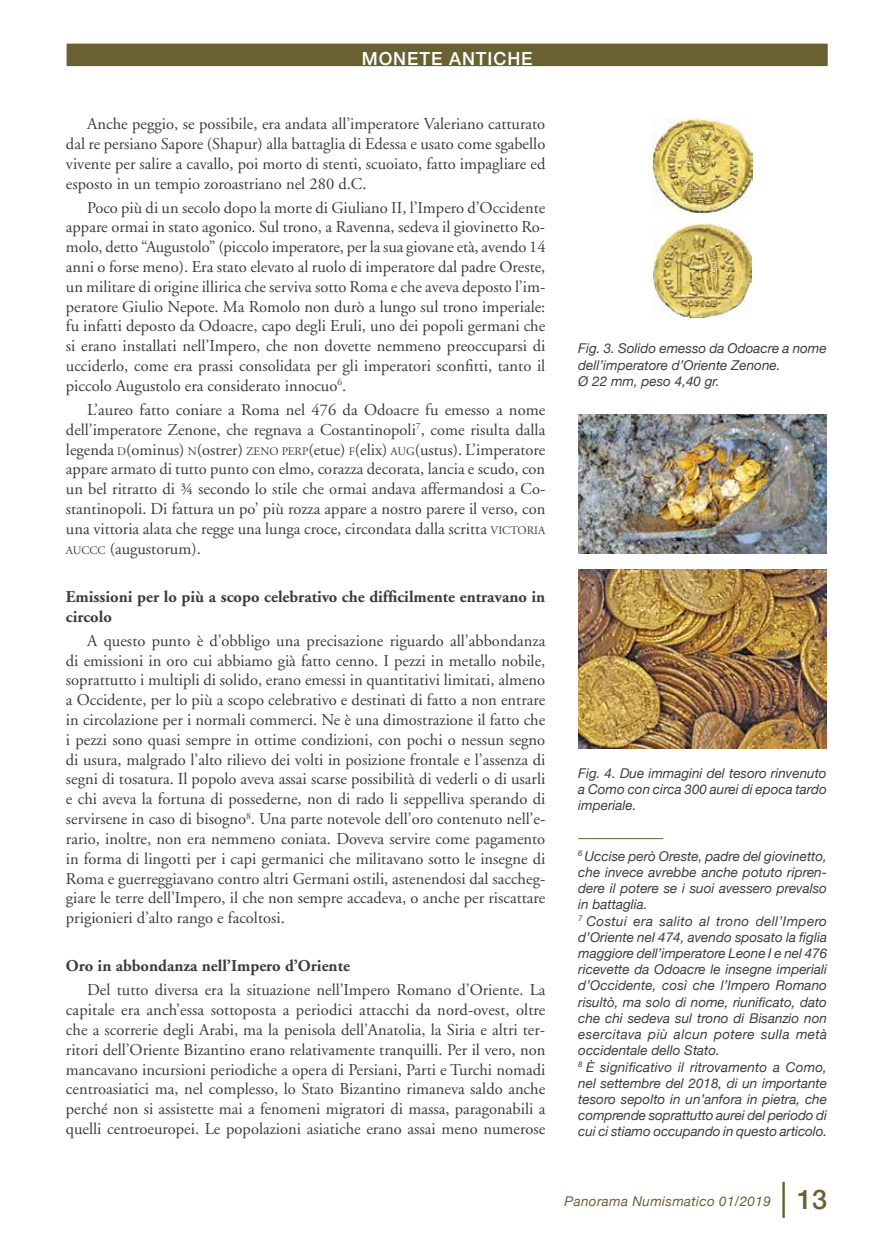
<style>
.page{position:relative;width:893px;height:1234px;background:#fff}
.page>*{position:absolute;margin:0;border:0;box-sizing:border-box;transform-origin:0 0}
.t1{font:italic 36px "Helvetica Neue";color:#6a6132}
.t2{font:500 27px "Helvetica Neue";color:#6a6132}
.t3{font:500 18px "Helvetica Neue";letter-spacing:.05em;color:#fff}
.t4{font:16.5px/19.8px "Adobe Garamond";color:#3c3c3b;text-align:justify}
.t5{font:700 16.5px/19.8px "Adobe Garamond";color:#3c3c3b}
.t6{font:italic 13.5px/16.2px "Helvetica Neue";color:#3c3c3b}
.t7{font:italic 13.5px "Helvetica Neue";letter-spacing:.025em;color:#6a6132}
.s1{font-size:11.55px}
</style>
<div class="page">
<hr style="left:578px;top:838px;width:85px;height:1px;background:#6a6132">
<img style="left:653px;top:118px;width:99px;height:94px">
<img style="left:654px;top:224px;width:97px;height:94px">
<img style="left:578px;top:569px;width:249px;height:179px">
<img style="left:578px;top:415px;width:249px;height:138px">
<div style="left:67px;top:44px;width:761px;height:22px;background:#6a6132"></div>
<p class="t3" style="left:362px;top:52px;width:172px">MONETE ANTICHE</p>
<p class="t4" style="left:66px;top:114px;width:481px;text-indent:21px">Anche peggio, se possibile, era andata all’imperatore Valeriano catturato dal re persiano Sapore (Shapur) alla battaglia di Edessa e usato come sgabello vivente per salire a cavallo, poi morto di stenti, scuoiato, fatto impagliare ed esposto in un tempio zoroastriano nel 280 d.C.</p>
<p class="t4" style="left:66px;top:198px;width:481px;text-indent:21px">Poco più di un secolo dopo la morte di Giuliano II, l’Impero d’Occidente appare ormai in stato agonico. Sul trono, a Ravenna, sedeva il giovinetto Ro&shy;molo, detto “Augustolo” (piccolo imperatore, per la sua giovane età, avendo 14 anni o forse meno). Era stato elevato al ruolo di imperatore dal padre Oreste, un militare di origine illirica che serviva sotto Roma e che aveva deposto l’im&shy;peratore Giulio Nepote. Ma Romolo non durò a lungo sul trono imperiale: fu infatti deposto da Odoacre, capo degli Eruli, uno dei popoli germani che si erano installati nell’Impero, che non dovette nemmeno preoccuparsi di ucciderlo, come era prassi consolidata per gli imperatori sconfitti, tanto il piccolo Augustolo era considerato innocuo<sup>6</sup>.</p>
<p class="t4" style="left:66px;top:400px;width:481px;text-indent:21px">L’aureo fatto coniare a Roma nel 476 da Odoacre fu emesso a nome dell’imperatore Zenone, che regnava a Costantinopoli<sup>7</sup>, come risulta dalla legenda <span class="s1">D</span>(ominus) <span class="s1">N</span>(ostrer) <span class="s1">ZENO PERP</span>(etue) <span class="s1">F</span>(elix) <span class="s1">AUG</span>(ustus). L’imperatore appare armato di tutto punto con elmo, corazza decorata, lancia e scudo, con un bel ritratto di ¾ secondo lo stile che ormai andava affermandosi a Co&shy;stantinopoli. Di fattura un po’ più rozza appare a nostro parere il verso, con una vittoria alata che regge una lunga croce, circondata dalla scritta <span class="s1">VICTORIA AUCCC</span> (augustorum).</p>
<p class="t5" style="left:66px;top:587px;width:481px">Emissioni per lo più a scopo celebrativo che difficilmente entravano in circolo</p>
<p class="t4" style="left:66px;top:631px;width:481px;text-indent:21px">A questo punto è d’obbligo una precisazione riguardo all’abbondanza di emissioni in oro cui abbiamo già fatto cenno. I pezzi in metallo nobile, soprattutto i multipli di solido, erano emessi in quantitativi limitati, almeno a Occidente, per lo più a scopo celebrativo e destinati di fatto a non entrare in circolazione per i normali commerci. Ne è una dimostrazione il fatto che i pezzi sono quasi sempre in ottime condizioni, con pochi o nessun segno di usura, malgrado l’alto rilievo dei volti in posizione frontale e l’assenza di segni di tosatura. Il popolo aveva assai scarse possibilità di vederli o di usarli e chi aveva la fortuna di possederne, non di rado li seppelliva sperando di servirsene in caso di bisogno<sup>8</sup>. Una parte notevole dell’oro contenuto nell’e&shy;rario, inoltre, non era nemmeno coniata. Doveva servire come pagamento in forma di lingotti per i capi germanici che militavano sotto le insegne di Roma e guerreggiavano contro altri Germani ostili, astenendosi dal saccheg&shy;giare le terre dell’Impero, il che non sempre accadeva, o anche per riscattare prigionieri d’alto rango e facoltosi.</p>
<p class="t5" style="left:66px;top:956px;width:286px">Oro in abbondanza nell’Impero d’Oriente</p>
<p class="t4" style="left:66px;top:980px;width:481px;text-indent:21px">Del tutto diversa era la situazione nell’Impero Romano d’Oriente. La capitale era anch’essa sottoposta a periodici attacchi da nord-ovest, oltre che a scorrerie degli Arabi, ma la penisola dell’Anatolia, la Siria e altri ter&shy;ritori dell’Oriente Bizantino erano relativamente tranquilli. Per il vero, non mancavano incursioni periodiche a opera di Persiani, Parti e Turchi nomadi centroasiatici ma, nel complesso, lo Stato Bizantino rimaneva saldo anche perché non si assistette mai a fenomeni migratori di massa, paragonabili a quelli centroeuropei. Le popolazioni asiatiche erano assai meno numerose</p>
<p class="t6" style="left:578px;top:341px;width:250px">Fig. 3. Solido emesso da Odoacre a nome dell’imperatore d’Oriente Zenone.<br>Ø 22 mm, peso 4,40 gr.</p>
<p class="t6" style="left:578px;top:765px;width:250px;text-align:justify">Fig. 4. Due immagini del tesoro rinvenuto a Como con circa 300 aurei di epoca tardo imperiale.</p>
<p class="t6" style="left:578px;top:848px;width:250px"><sup>6</sup> Uccise però Oreste, padre del giovinetto, che invece avrebbe anche potuto ripren&shy;dere il potere se i suoi avessero prevalso in battaglia.<br><sup>7</sup> Costui era salito al trono dell’Impero d’Oriente nel 474, avendo sposato la figlia maggiore dell’imperatore Leone I e nel 476 ricevette da Odoacre le insegne imperiali d’Occidente, così che l’Impero Romano risultò, ma solo di nome, riunificato, dato che chi sedeva sul trono di Bisanzio non esercitava più alcun potere sulla metà occidentale dello Stato.<br><sup>8</sup> È significativo il ritrovamento a Como, nel settembre del 2018, di un importante tesoro sepolto in un’anfora in pietra, che comprende soprattutto aurei del periodo di cui ci stiamo occupando in questo articolo.</p>
<p class="t7" style="left:565px;top:1190px;width:208px">Panorama Numismatico 01/2019</p>
<h1 class="t1" style="left:780px;top:1171px;width:9px">|</h1>
<h2 class="t2" style="left:797px;top:1176px;width:32px">13</h2>
</div>
